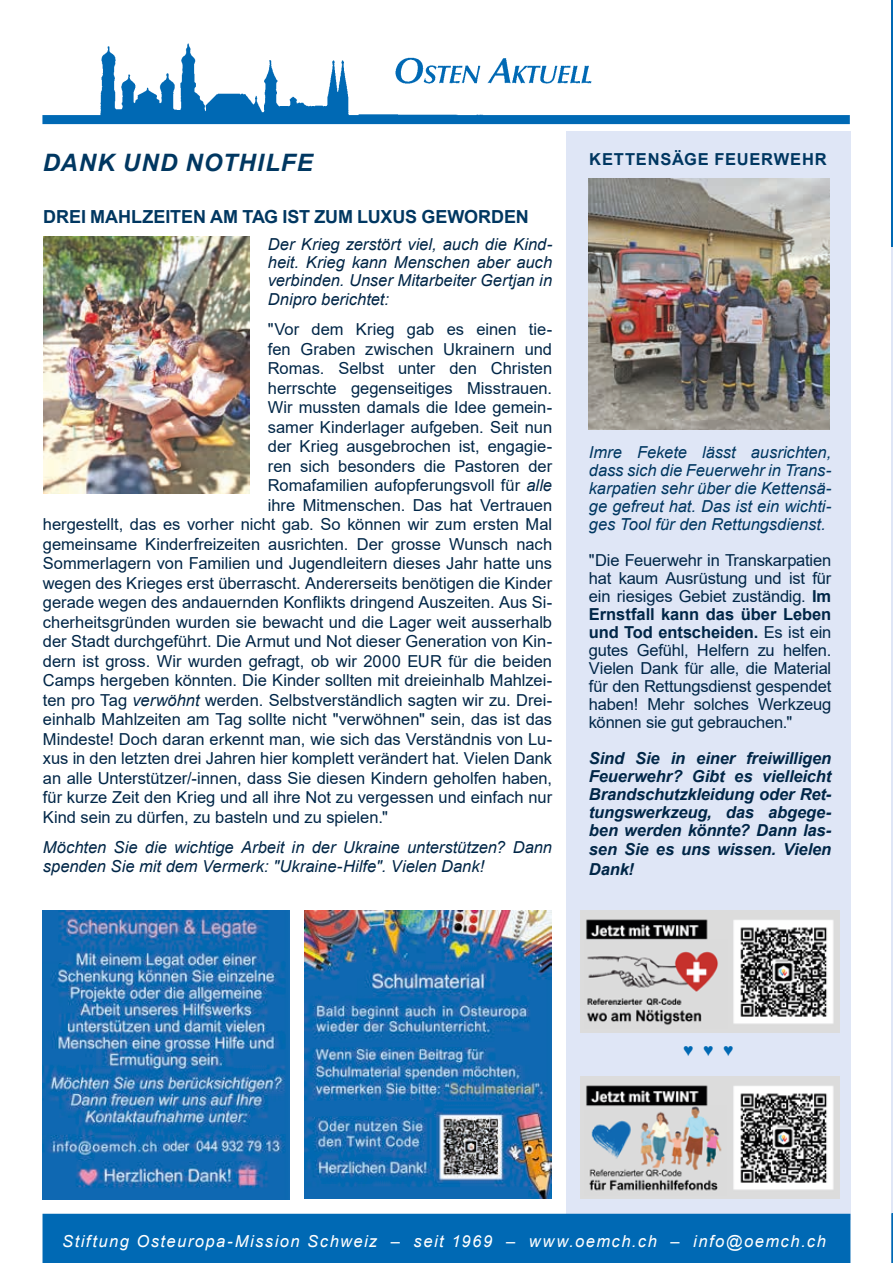
<style>
.page{position:relative;width:893px;height:1263px;background:#fff}
.page>*{position:absolute;margin:0;border:0;box-sizing:border-box;transform-origin:0 0}
.t1{font:italic 700 24px "Arial";letter-spacing:.05em;color:#003761}
.t2{font:700 18px "Arial";letter-spacing:-.005em;color:#003761}
.t3{font:16.5px/18px "Arial";color:#002647;text-align:justify}
.t4{font:italic 16.5px/18px "Arial";color:#002647;text-align:justify}
.t5{font:italic 700 16.5px/18px "Arial";letter-spacing:-.01em;color:#002647;text-align:justify}
.t6{font:italic 16.5px/18px "Arial";color:#003761;text-align:justify}
.t7{font:italic 16.5px "Arial";letter-spacing:.09em;color:#fff}
.t8{font:700 16.5px "Arial";letter-spacing:.05em;color:#003761}
.t9{font:italic 16.5px "Arial";color:#0069b4}
.s1{font-style:italic}
.s2{font-weight:700}
</style>
<div class="page">
<hr style="left:891px;top:191px;width:2px;height:1072px;background:#dfe6f6">
<svg style="left:891px;top:1213px;width:2px;height:50px"></svg>
<hr style="left:891px;top:0;width:2px;height:247px;background:#0069b4">
<div style="left:566px;top:131px;width:284px;height:1089px;background:#dfe6f6"></div>
<img style="left:580px;top:910px;width:260px;height:122px">
<img style="left:43px;top:43px;width:807px;height:82px">
<img style="left:43px;top:910px;width:246px;height:289px">
<img style="left:305px;top:910px;width:247px;height:289px">
<div style="left:43px;top:1214px;width:807px;height:49px;background:#0069b4"></div>
<img style="left:580px;top:1076px;width:260px;height:123px">
<img style="left:43px;top:237px;width:207px;height:256px">
<img style="left:589px;top:179px;width:241px;height:250px">
<h1 class="t1" style="left:43px;top:146px;width:271px">DANK UND NOTHILFE</h1>
<p class="t8" style="left:589px;top:148px;width:239px">KETTENSÄGE FEUERWEHR</p>
<p class="t2" style="left:43px;top:204px;width:487px">DREI MAHLZEITEN AM TAG IST ZUM LUXUS GEWORDEN</p>
<p class="t4" style="left:268px;top:235px;width:286px">Der Krieg zerstört viel, auch die Kind&shy;heit. Krieg kann Menschen aber auch verbinden. Unser Mitarbeiter Gertjan in</p>
<p class="t4" style="left:268px;top:290px;width:123px">Dnipro berichtet:</p>
<p class="t3" style="left:268px;top:320px;width:286px">"Vor dem Krieg gab es einen tie-</p>
<p class="t3" style="left:268px;top:340px;width:286px">fen Graben zwischen Ukrainern und</p>
<p class="t3" style="left:268px;top:359px;width:286px">Romas. Selbst unter den Christen</p>
<p class="t3" style="left:268px;top:379px;width:286px">herrschte gegenseitiges Misstrauen.</p>
<p class="t3" style="left:268px;top:398px;width:286px">Wir mussten damals die Idee gemein-</p>
<p class="t3" style="left:268px;top:418px;width:286px">samer Kinderlager aufgeben. Seit nun</p>
<p class="t3" style="left:268px;top:437px;width:286px">der Krieg ausgebrochen ist, engagie-</p>
<p class="t3" style="left:268px;top:457px;width:286px">ren sich besonders die Pastoren der</p>
<p class="t3" style="left:268px;top:476px;width:286px">Romafamilien aufopferungsvoll für <span class="s1">alle</span></p>
<p class="t3" style="left:268px;top:496px;width:286px">ihre Mitmenschen. Das hat Vertrauen</p>
<p class="t3" style="left:43px;top:515px;width:511px">hergestellt, das es vorher nicht gab. So können wir zum ersten Mal</p>
<p class="t3" style="left:43px;top:535px;width:511px">gemeinsame Kinderfreizeiten ausrichten. Der grosse Wunsch nach</p>
<p class="t3" style="left:43px;top:554px;width:511px">Sommerlagern von Familien und Jugendleitern dieses Jahr hatte uns</p>
<p class="t3" style="left:43px;top:574px;width:511px">wegen des Krieges erst überrascht. Andererseits benötigen die Kinder</p>
<p class="t3" style="left:43px;top:593px;width:511px">gerade wegen des andauernden Konflikts dringend Auszeiten. Aus Si-</p>
<p class="t3" style="left:43px;top:613px;width:511px">cherheitsgründen wurden sie bewacht und die Lager weit ausserhalb</p>
<p class="t3" style="left:43px;top:632px;width:511px">der Stadt durchgeführt. Die Armut und Not dieser Generation von Kin-</p>
<p class="t3" style="left:43px;top:652px;width:511px">dern ist gross. Wir wurden gefragt, ob wir 2000 EUR für die beiden</p>
<p class="t3" style="left:43px;top:671px;width:511px">Camps hergeben könnten. Die Kinder sollten mit dreieinhalb Mahlzei-</p>
<p class="t3" style="left:43px;top:691px;width:511px">ten pro Tag <span class="s1">verwöhnt</span> werden. Selbstverständlich sagten wir zu. Drei-</p>
<p class="t3" style="left:43px;top:710px;width:511px">einhalb Mahlzeiten am Tag sollte nicht "verwöhnen" sein, das ist das</p>
<p class="t3" style="left:43px;top:730px;width:511px">Mindeste! Doch daran erkennt man, wie sich das Verständnis von Lu-</p>
<p class="t3" style="left:43px;top:749px;width:511px">xus in den letzten drei Jahren hier komplett verändert hat. Vielen Dank</p>
<p class="t3" style="left:43px;top:769px;width:511px">an alle Unterstützer/-innen, dass Sie diesen Kindern geholfen haben,</p>
<p class="t3" style="left:43px;top:788px;width:511px">für kurze Zeit den Krieg und all ihre Not zu vergessen und einfach nur</p>
<p class="t3" style="left:43px;top:808px;width:347px">Kind sein zu dürfen, zu basteln und zu spielen."</p>
<p class="t4" style="left:43px;top:837px;width:511px;line-height:19.5px">Möchten Sie die wichtige Arbeit in der Ukraine unterstützen? Dann spenden Sie mit dem Vermerk: "Ukraine-Hilfe". Vielen Dank!</p>
<p class="t6" style="left:589px;top:443px;width:244px">Imre Fekete lässt ausrichten, dass sich die Feuerwehr in Trans&shy;karpatien sehr über die Kettensä&shy;ge gefreut hat. Das ist ein wichti&shy;ges Tool für den Rettungsdienst.</p>
<p class="t3" style="left:589px;top:551px;width:244px">"Die Feuerwehr in Transkarpatien hat kaum Ausrüstung und ist für ein riesiges Gebiet zuständig. <span class="s2">Im Ernstfall kann das über Leben und Tod entscheiden.</span> Es ist ein gutes Gefühl, Helfern zu helfen.<br>Vielen Dank für alle, die Material für den Rettungsdienst gespendet haben! Mehr solches Werkzeug können sie gut gebrauchen."</p>
<p class="t5" style="left:589px;top:749px;width:244px">Sind Sie in einer freiwilligen Feuerwehr? Gibt es vielleicht Brandschutzkleidung oder Ret&shy;tungswerkzeug, das abgege&shy;ben werden könnte? Dann las-</p>
<p class="t5" style="left:589px;top:840px;width:244px;line-height:19.5px">sen Sie es uns wissen. Vielen<br>Dank!</p>
<p class="t9" style="left:683px;top:1040px;width:51px">♥ ♥ ♥</p>
<p class="t7" style="left:62px;top:1231px;width:765px">Stiftung Osteuropa-Mission Schweiz – seit 1969 – www.oemch.ch – info@oemch.ch</p>
</div>
